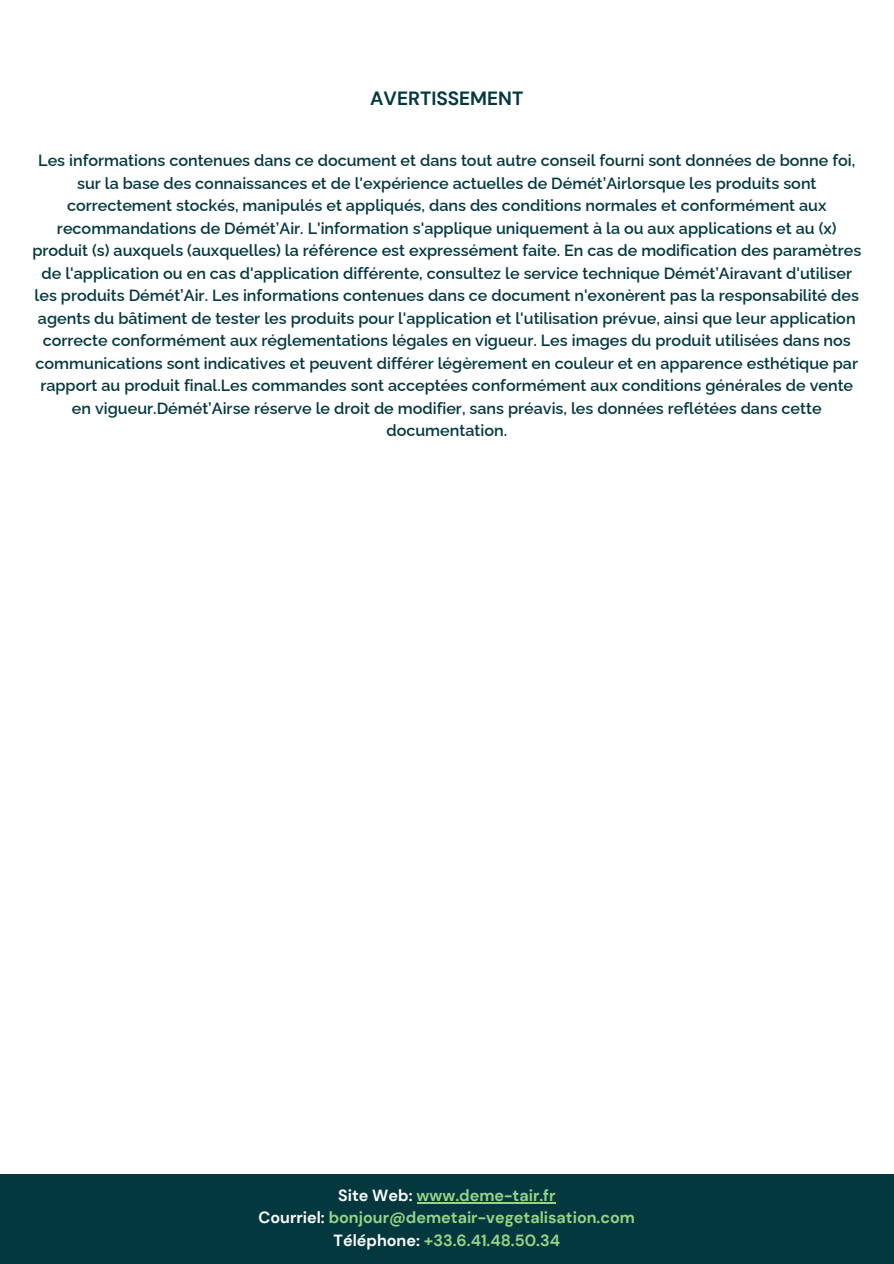
<style>
.page{position:relative;width:894px;height:1264px;background:#fff}
.page>*{position:absolute;margin:0;border:0;box-sizing:border-box;transform-origin:0 0}
.t1{font:700 19.2px "DM Sans";color:#04383f}
.t2{font:600 16.05px/22.5px "Raleway";color:#04383f;text-align:center}
.t3{font:700 16.05px/22.5px "DM Sans";color:#95d586;text-align:center}
.s1{color:#fff}
</style>
<div class="page">
<div style="left:0;top:1174px;width:893px;height:89px;background:#04383f"></div>
<hr style="left:416px;top:1201px;width:139px;height:2px;background:#95d586">
<p class="t1" style="left:370px;top:86px;width:155px">AVERTISSEMENT</p>
<p class="t2" style="left:32px;top:149px;width:830px">Les informations contenues dans ce document et dans tout autre conseil fourni sont données de bonne foi, sur la base des connaissances et de l'expérience actuelles de Démét’Airlorsque les produits sont correctement stockés, manipulés et appliqués, dans des conditions normales et conformément aux recommandations de Démét’Air. L'information s'applique uniquement à la ou aux applications et au (x) produit (s) auxquels (auxquelles) la référence est expressément faite. En cas de modification des paramètres de l'application ou en cas d'application différente, consultez le service technique Démét’Airavant d'utiliser les produits Démét’Air. Les informations contenues dans ce document n'exonèrent pas la responsabilité des agents du bâtiment de tester les produits pour l'application et l'utilisation prévue, ainsi que leur application correcte conformément aux réglementations légales en vigueur. Les images du produit utilisées dans nos communications sont indicatives et peuvent différer légèrement en couleur et en apparence esthétique par rapport au produit final.Les commandes sont acceptées conformément aux conditions générales de vente en vigueur.Démét’Airse réserve le droit de modifier, sans préavis, les données reflétées dans cette documentation.</p>
<p class="t3" style="left:258px;top:1184px;width:378px"><span class="s1">Site Web:</span> www.deme-tair.fr<br><span class="s1">Courriel:</span> bonjour@demetair-vegetalisation.com<br><span class="s1">Téléphone:</span> +33.6.41.48.50.34</p>
</div>
